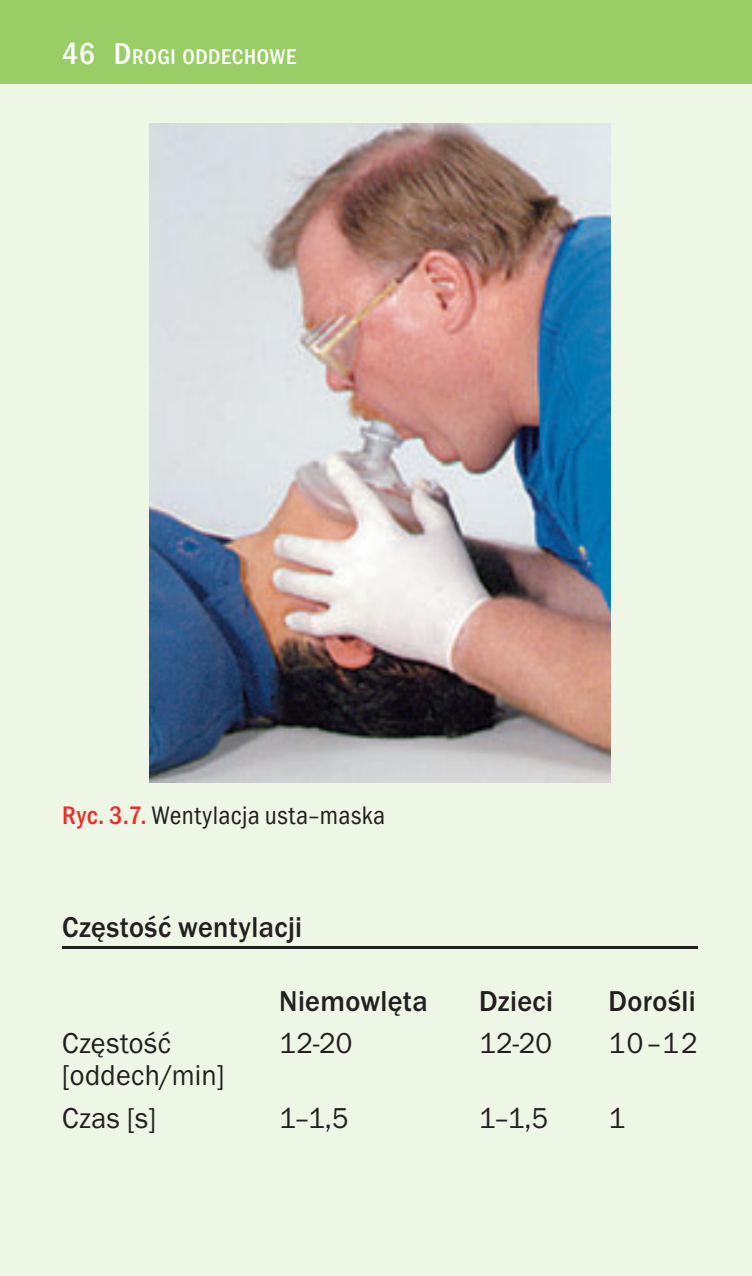
<style>
.page{position:relative;width:752px;height:1276px;background:#fff}
.page>*{position:absolute;margin:0;border:0;box-sizing:border-box;transform-origin:0 0}
.t1{font:29.75px/42px "Franklin Got Itc TEE";letter-spacing:.015em;color:#231f20;scale:.95 1}
.t2{font:500 29.75px "Franklin Got Itc TEE";letter-spacing:.01em;color:#231f20;scale:.95 1}
.t3{font:condensed 26.25px "Franklin Got Itc TEE";letter-spacing:.02em;color:#231f20}
.t4{font:500 condensed 22.05px "Franklin Got Itc TEE";letter-spacing:.025em;color:#fff}
.s1{font-size:31.5px}
.s2{font-weight:500;color:#ee2d28}
</style>
<div class="page">
<div style="left:0;top:4px;width:751px;height:1271px;background:#eef6e5"></div>
<div style="left:0;top:0;width:751px;height:84px;background:#99cd65"></div>
<img style="left:149px;top:123px;width:461px;height:659px">
<hr style="left:62px;top:946px;width:635px;height:2px;background:#231f20">
<p class="t4" style="left:62px;top:49px;width:236px"><span class="s1">46 D</span>ROGI ODDECHOWE</p>
<p class="t3" style="left:62px;top:801px;width:324px"><span class="s2">Ryc. 3.7.</span> Wentylacja usta–maska</p>
<p class="t2" style="left:62px;top:910px;width:254px">Czêstoœæ wentylacji</p>
<p class="t2" style="left:279px;top:984px;width:158px">Niemowlêta</p>
<p class="t2" style="left:479px;top:984px;width:79px">Dzieci</p>
<p class="t2" style="left:608px;top:984px;width:93px">Doroœli</p>
<p class="t1" style="left:62px;top:1021px;width:116px">Czêstoœæ</p>
<p class="t1" style="left:279px;top:1021px;width:78px">12-20</p>
<p class="t1" style="left:479px;top:1021px;width:78px">12-20</p>
<p class="t1" style="left:608px;top:1021px;width:95px">10–12</p>
<p class="t1" style="left:62px;top:1053px;width:172px">[oddech/min]<br>Czas [s]</p>
<p class="t1" style="left:279px;top:1095px;width:75px">1–1,5</p>
<p class="t1" style="left:479px;top:1095px;width:75px">1–1,5</p>
<p class="t1" style="left:608px;top:1095px;width:19px">1</p>
</div>
